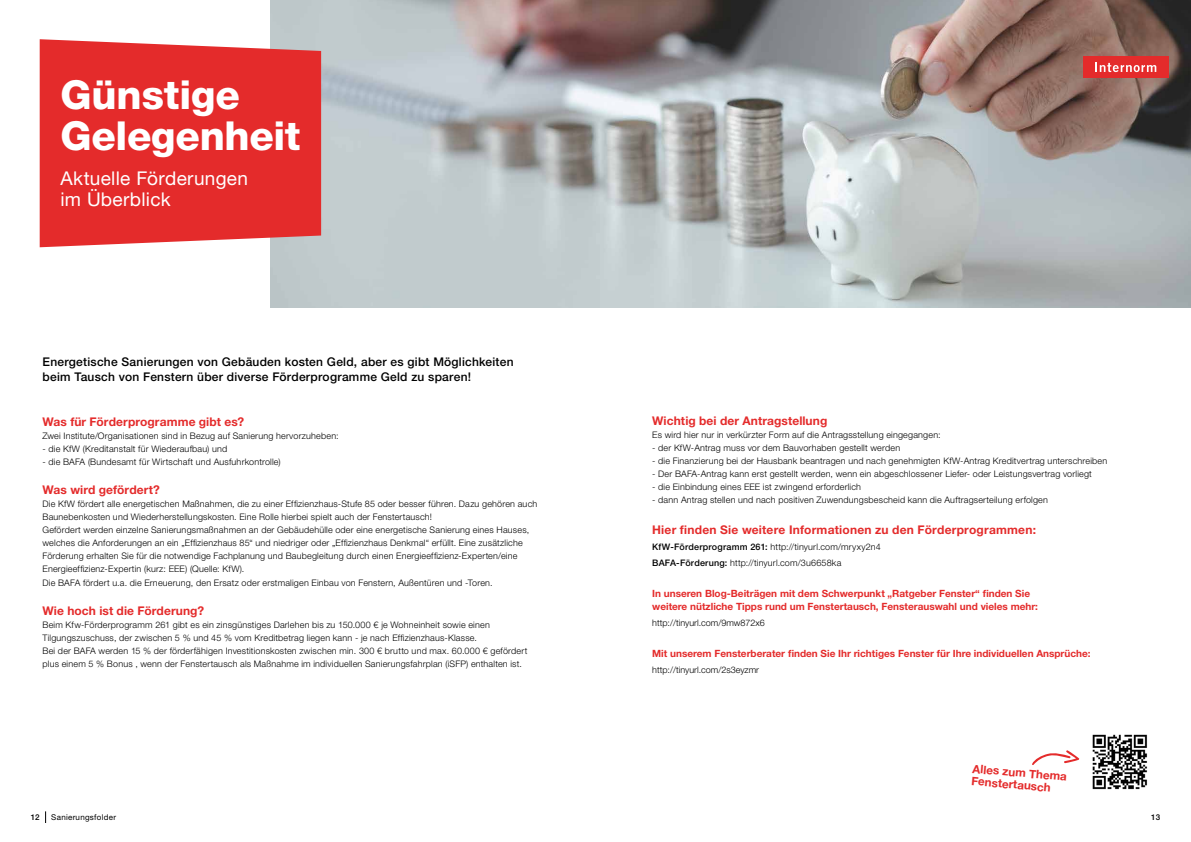
<style>
.page{position:relative;width:1191px;height:842px;background:#fff}
.page>*{position:absolute;margin:0;border:0;box-sizing:border-box;transform-origin:0 0}
.t1{font:800 40px/41px "Helvetica Neue LT Pro";letter-spacing:-.005em;color:#fff}
.t2{font:19px/20.9px "Helvetica Neue LT Pro";letter-spacing:.015em;color:#fff}
.t3{font:700 12px "Helvetica Neue LT Pro";letter-spacing:.01em;color:#e42b2b}
.t4{font:500 12px/15px "Helvetica Neue LT Pro";letter-spacing:.02em;color:#000}
.t5{font:700 11.6px/12.2px "Helvetica Neue LT Pro";color:#e42b2b}
.t6{font:700 10px/13px "Helvetica Neue LT Pro";color:#e42b2b}
.t7{font:300 9px/13px "Helvetica Neue LT Pro";letter-spacing:.02em;color:#000}
.t8{font:300 9px "Helvetica Neue LT Pro";color:#000}
.t9{font:8px "Helvetica Neue LT Pro";letter-spacing:.035em;color:#000}
.t10{font:500 8px "Helvetica Neue LT Pro";color:#000}
.s1{font-weight:500}
</style>
<div class="page">
<img style="left:270px;top:0;width:921px;height:308px">
<svg style="left:1032px;top:750px;width:47px;height:15px"></svg>
<img style="left:1092px;top:734px;width:56px;height:56px">
<div style="left:40px;top:39px;width:281px;height:208px;background:#e42b2b"></div>
<div style="left:1083px;top:57px;width:85px;height:21px;background:#e42b2b"></div>
<svg style="left:1095px;top:63px;width:61px;height:9px"></svg>
<svg style="left:45px;top:811px;width:1px;height:12px"></svg>
<h1 class="t1" style="left:60px;top:75px;width:241px">Günstige<br>Gelegenheit</h1>
<h2 class="t2" style="left:60px;top:167px;width:189px">Aktuelle Förderungen im Überblick</h2>
<h3 class="t4" style="left:43px;top:354px;width:472px">Energetische Sanierungen von Gebäuden kosten Geld, aber es gibt Möglichkeiten beim Tausch von Fenstern über diverse Förderprogramme Geld zu sparen!</h3>
<h3 class="t3" style="left:43px;top:414px;width:203px">Was für Förderprogramme gibt es?</h3>
<p class="t7" style="left:43px;top:429px;width:297px">Zwei Institute/Organisationen sind in Bezug auf Sanierung hervorzuheben:</p>
<p class="t7" style="left:43px;top:442px;width:186px">- die KfW (Kreditanstalt für Wiederaufbau) und</p>
<p class="t7" style="left:43px;top:455px;width:240px">- die BAFA (Bundesamt für Wirtschaft und Ausfuhrkontrolle)</p>
<h3 class="t3" style="left:43px;top:482px;width:119px">Was wird gefördert?</h3>
<p class="t7" style="left:43px;top:497px;width:496px">Die KfW fördert alle energetischen Maßnahmen, die zu einer Effizienzhaus-Stufe 85 oder besser führen. Dazu gehören auch Baunebenkosten und Wiederherstellungskosten. Eine Rolle hierbei spielt auch der Fenstertausch!<br>Gefördert werden einzelne Sanierungsmaßnahmen an der Gebäudehülle oder eine energetische Sanierung eines Hauses, welches die Anforderungen an ein „Effizienzhaus 85“ und niedriger oder „Effizienzhaus Denkmal“ erfüllt. Eine zusätzliche Förderung erhalten Sie für die notwendige Fachplanung und Baubegleitung durch einen Energieeffizienz-Experten/eine Energieeffizienz-Expertin (kurz: EEE) (Quelle: KfW).</p>
<p class="t7" style="left:43px;top:576px;width:451px">Die BAFA fördert u.a. die Erneuerung, den Ersatz oder erstmaligen Einbau von Fenstern, Außentüren und -Toren.</p>
<h3 class="t3" style="left:43px;top:603px;width:163px">Wie hoch ist die Förderung?</h3>
<p class="t7" style="left:43px;top:618px;width:486px">Beim Kfw-Förderprogramm 261 gibt es ein zinsgünstiges Darlehen bis zu 150.000 € je Wohneinheit sowie einen Tilgungszuschuss, der zwischen 5 % und 45 % vom Kreditbetrag liegen kann - je nach Effizienzhaus-Klasse.<br>Bei der BAFA werden 15 % der förderfähigen Investitionskosten zwischen min. 300 € brutto und max. 60.000 € gefördert plus einem 5 % Bonus , wenn der Fenstertausch als Maßnahme im individuellen Sanierungsfahrplan (iSFP) enthalten ist.</p>
<h3 class="t3" style="left:652px;top:413px;width:177px">Wichtig bei der Antragstellung</h3>
<p class="t7" style="left:652px;top:428px;width:290px">Es wird hier nur in verkürzter Form auf die Antragsstellung eingegangen:</p>
<p class="t7" style="left:652px;top:441px;width:249px">- der KfW-Antrag muss vor dem Bauvorhaben gestellt werden</p>
<p class="t7" style="left:652px;top:454px;width:456px">- die Finanzierung bei der Hausbank beantragen und nach genehmigten KfW-Antrag Kreditvertrag unterschreiben</p>
<p class="t7" style="left:652px;top:467px;width:441px">- Der BAFA-Antrag kann erst gestellt werden, wenn ein abgeschlossener Liefer- oder Leistungsvertrag vorliegt</p>
<p class="t7" style="left:652px;top:480px;width:210px">- die Einbindung eines EEE ist zwingend erforderlich</p>
<p class="t7" style="left:652px;top:493px;width:397px">- dann Antrag stellen und nach positiven Zuwendungsbescheid kann die Auftragserteilung erfolgen</p>
<h3 class="t3" style="left:652px;top:522px;width:385px">Hier finden Sie weitere Informationen zu den Förderprogrammen:</h3>
<p class="t7" style="left:652px;top:538px;width:230px;line-height:16px"><span class="s1">KfW-Förderprogramm 261:</span> http://tinyurl.com/mryxy2n4<br><span class="s1">BAFA-Förderung:</span> http://tinyurl.com/3u6658ka</p>
<p class="t6" style="left:652px;top:586px;width:387px">In unseren Blog-Beiträgen mit dem Schwerpunkt „Ratgeber Fenster“ finden Sie weitere nützliche Tipps rund um Fenstertausch, Fensterauswahl und vieles mehr:</p>
<p class="t8" style="left:652px;top:617px;width:114px">http://tinyurl.com/9mw872x6</p>
<p class="t6" style="left:652px;top:646px;width:440px">Mit unserem Fensterberater finden Sie Ihr richtiges Fenster für Ihre individuellen Ansprüche:</p>
<p class="t8" style="left:652px;top:664px;width:108px">http://tinyurl.com/2s3eyzmr</p>
<p class="t5" style="left:973px;top:762px;width:96px;rotate:5deg">Alles zum Thema<br>Fenstertausch</p>
<p class="t10" style="left:31px;top:812px;width:10px">12</p>
<p class="t9" style="left:51px;top:812px;width:66px">Sanierungsfolder</p>
<p class="t10" style="left:1151px;top:812px;width:10px">13</p>
</div>
